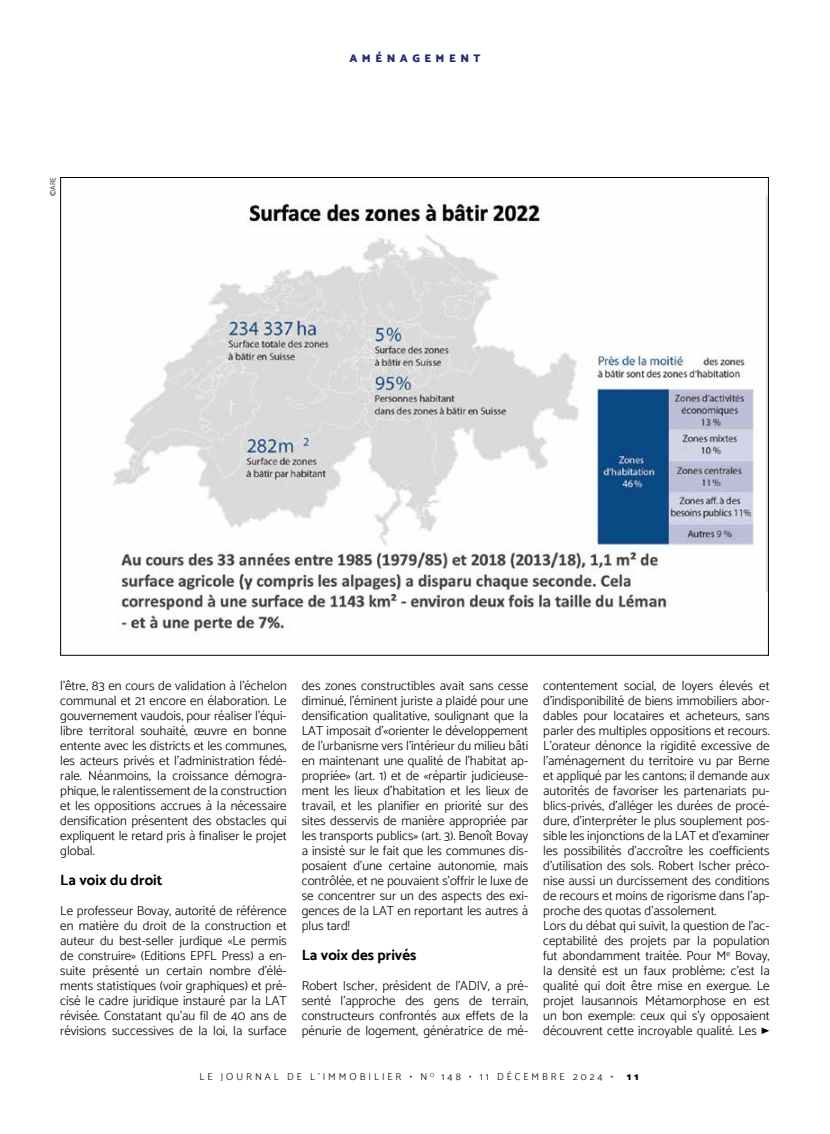
<style>
.page{position:relative;width:830px;height:1134px;background:#fff}
.page>*{position:absolute;margin:0;border:0;box-sizing:border-box;transform-origin:0 0}
.t1{font:700 15px "Catamaran";color:#000}
.t2{font:300 13.12px/15px "Catamaran";color:#000;text-align:justify}
.t3{font:900 11.25px "Catamaran";letter-spacing:.4em;color:#232c77}
.t4{font:300 10px "Catamaran";letter-spacing:.3em;color:#000}
.t5{font:900 10px "Catamaran";color:#000}
.t6{font:300 7.5px "Catamaran";color:#000}
</style>
<div class="page">
<img style="left:113px;top:196px;width:653px;height:440px">
<svg style="left:761px;top:1027px;width:8px;height:7px"></svg>
<p class="t6" style="left:48px;top:196px;width:20px;rotate:-90deg">©ARE</p>
<p class="t3" style="left:349px;top:51px;width:133px">AMÉNAGEMENT</p>
<p class="t2" style="left:60px;top:678px;width:228px">l’être, 83 en cours de validation à l’échelon communal et 21 encore en élaboration. Le gouvernement vaudois, pour réaliser l’équi&shy;libre territoral souhaité, œuvre en bonne entente avec les districts et les communes, les acteurs privés et l’administration fédé&shy;rale. Néanmoins, la croissance démogra&shy;phique, le ralentissement de la construction et les oppositions accrues à la nécessaire densification présentent des obstacles qui expliquent le retard pris à finaliser le projet global.</p>
<p class="t1" style="left:60px;top:871px;width:104px">La voix du droit</p>
<p class="t2" style="left:60px;top:903px;width:228px">Le professeur Bovay, autorité de référence en matière du droit de la construction et auteur du best-seller jurdique «Le permis de construire» (Editions EPFL Press) a en&shy;suite présenté un certain nombre d’élé&shy;ments statistiques (voir graphiques) et pré&shy;cisé le cadre juridique instauré par la LAT révisée. Constatant qu’au fil de 40 ans de révisions successives de la loi, la surface</p>
<p class="t2" style="left:301px;top:678px;width:228px">des zones constructibles avait sans cesse diminué, l’éminent juriste a plaidé pour une densification qualitative, soulignant que la LAT imposait d’«orienter le développement de l’urbanisme vers l’intérieur du milieu bâti en maintenant une qualité de l’habitat ap&shy;propriée» (art. 1) et de «répartir judicieuse&shy;ment les lieux d’habitation et les lieux de travail, et les planifier en priorité sur des sites desservis de manière appropriée par les transports publics» (art. 3). Benoît Bovay a insisté sur le fait que les communes dis&shy;posaient d’une certaine autonomie, mais contrôlée, et ne pouvaient s’offrir le luxe de se concentrer sur un des aspects des exi&shy;gences de la LAT en reportant les autres à plus tard!</p>
<p class="t1" style="left:301px;top:946px;width:116px">La voix des privés</p>
<p class="t2" style="left:301px;top:978px;width:228px">Robert Ischer, président de l’ADIV, a pré&shy;senté l’approche des gens de terrain, constructeurs confrontés aux effets de la pénurie de logement, génératrice de mé-</p>
<p class="t2" style="left:543px;top:678px;width:228px;text-align:left">contentement social, de loyers élevés et d’indisponibilité de biens immobiliers abor&shy;dables pour locataires et acheteurs, sans parler des multiples oppositions et recours.<br>L’orateur dénonce la rigidité excessive de l’aménagement du territoire vu par Berne et appliqué par les cantons; il demande aux autorités de favoriser les partenariats pu&shy;blics-privés, d’alléger les durées de procé&shy;dure, d’interpréter le plus souplement pos&shy;sible les injonctions de la LAT et d’examiner les possibilités d’accroître les coefficients d’utilisation des sols. Robert Ischer préco&shy;nise aussi un durcissement des conditions de recours et moins de rigorisme dans l’ap&shy;proche des quotas d’assolement.<br>Lors du débat qui suivit, la question de l’ac&shy;ceptabilité des projets par la population fut abondamment traitée. Pour M<sup>e</sup> Bovay, la densité est un faux problème; c’est la qualité qui doit être mise en exergue. Le projet lausannois Métamorphose en est un bon exemple: ceux qui s’y opposaient découvrent cette incroyable qualité. Les</p>
<p class="t4" style="left:199px;top:1071px;width:415px">LE JOURNAL DE L’IMMOBILIER • N <sup>O</sup> 148 • 11 DÉCEMBRE 2024 •</p>
<p class="t5" style="left:626px;top:1071px;width:13px">1 1</p>
</div>
